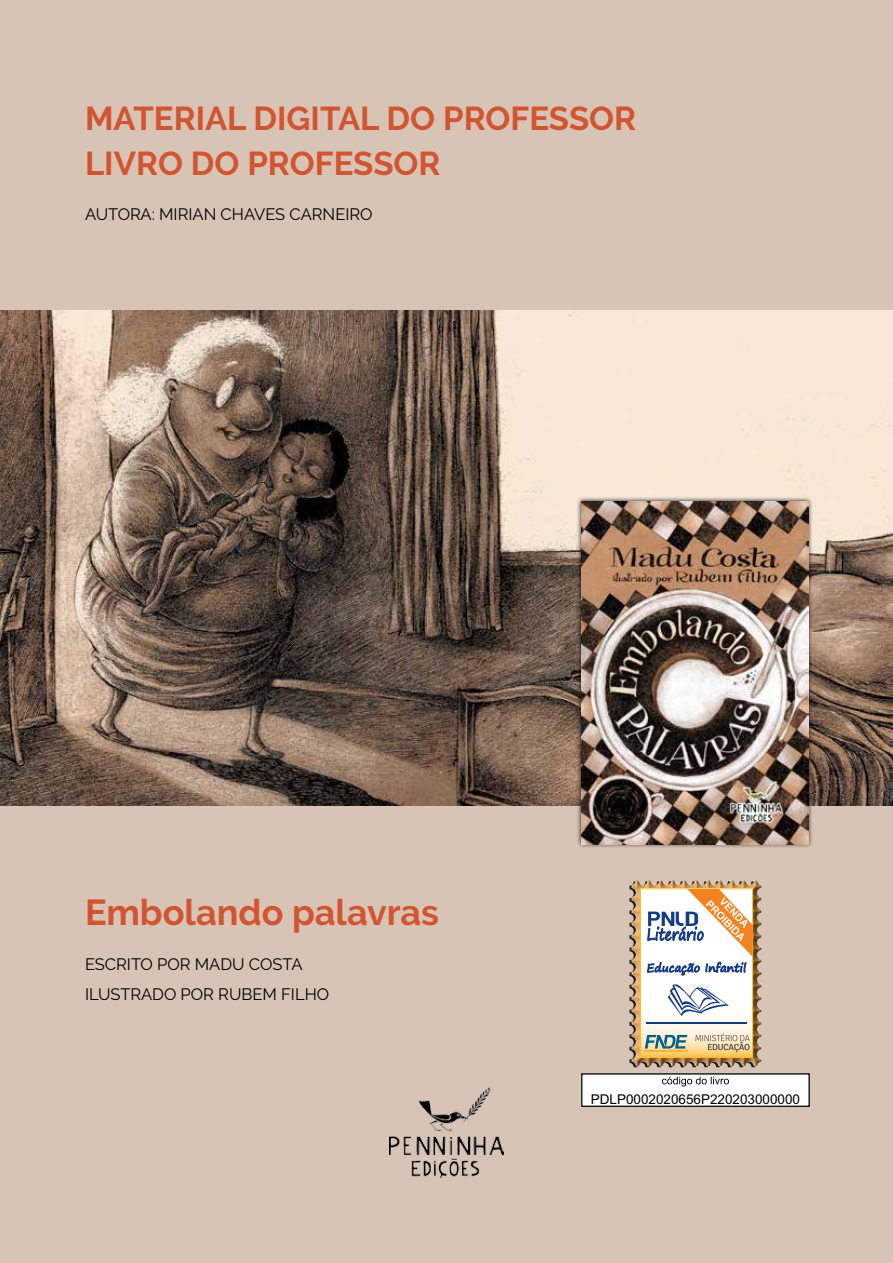
<style>
.page{position:relative;width:893px;height:1263px;background:#d8c4b5}
.page>*{position:absolute;margin:0;border:0;box-sizing:border-box;transform-origin:0 0}
.t1{font:700 36px "Raleway";color:#d25531}
.t2{font:700 33px/45px "Raleway";color:#d25531}
.t3{font:16.5px/30px "Raleway";color:#000}
.t4{font:13.5px "Arial";color:#000}
</style>
<div class="page">
<img style="left:389px;top:1087px;width:114px;height:91px">
<img style="left:0;top:310px;width:893px;height:495px">
<div style="left:576px;top:496px;width:236px;height:352px;background:#000;opacity:.75"></div>
<img style="left:581px;top:501px;width:227px;height:343px">
<div style="left:582px;top:1074px;width:227px;height:32px;background:#fff"></div>
<div style="left:581px;top:1073px;width:229px;height:34px;border:1px solid #000"></div>
<svg style="left:662px;top:1077px;width:67px;height:9px"></svg>
<svg style="left:629px;top:880px;width:132px;height:187px;background:#d5c8bb"></svg>
<h2 class="t2" style="left:85px;top:96px;width:553px">MATERIAL DIGITAL DO PROFESSOR<br>LIVRO DO PROFESSOR</h2>
<p class="t3" style="left:85px;top:199px;width:289px">AUTORA: MIRIAN CHAVES CARNEIRO</p>
<h1 class="t1" style="left:85px;top:892px;width:356px">Embolando palavras</h1>
<p class="t3" style="left:85px;top:949px;width:246px">ESCRITO POR MADU COSTA<br>ILUSTRADO POR RUBEM FILHO</p>
<p class="t4" style="left:591px;top:1090px;width:211px">PDLP0002020656P220203000000</p>
</div>
